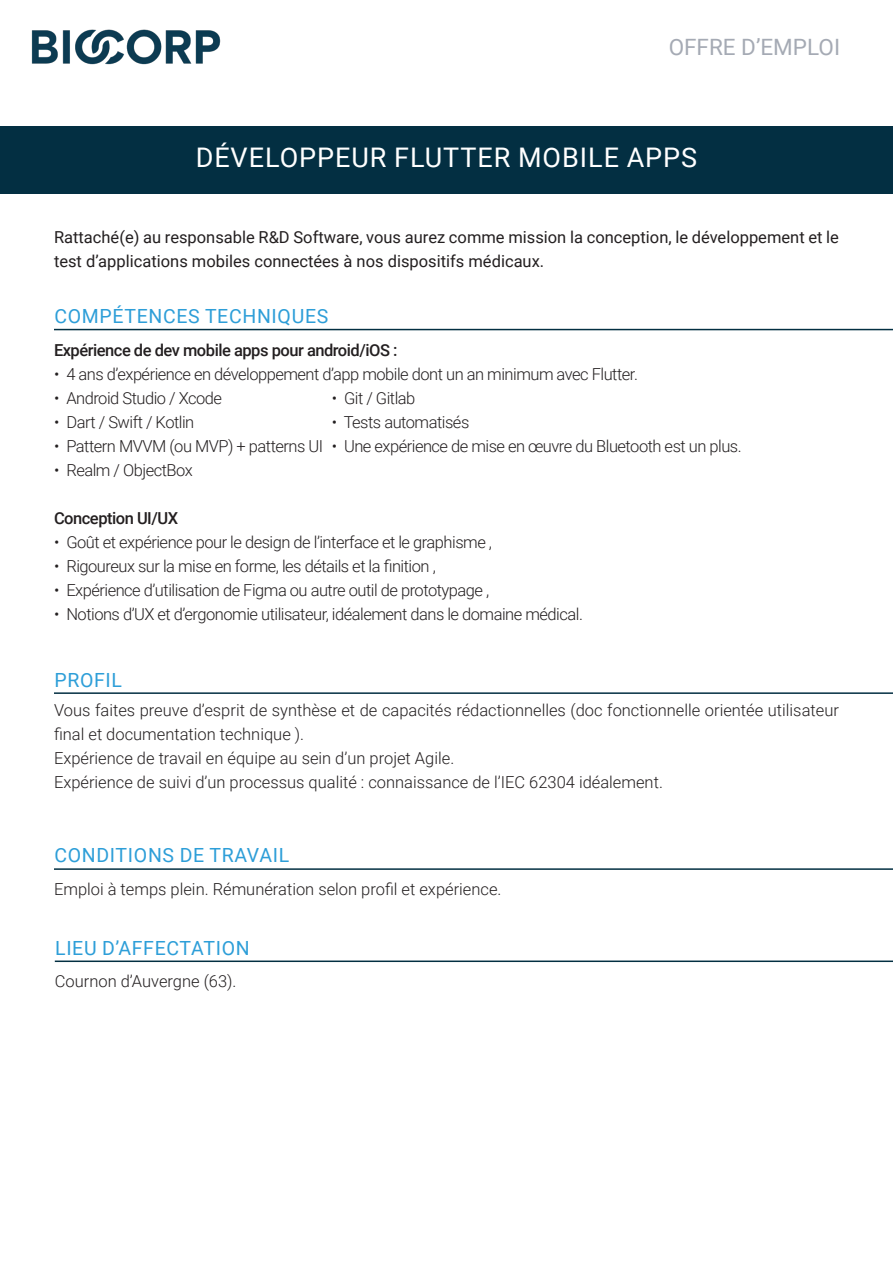
<style>
.page{position:relative;width:893px;height:1263px;background:#fff}
.page>*{position:absolute;margin:0;border:0;box-sizing:border-box;transform-origin:0 0}
.t1{font:27px "Roboto";letter-spacing:.035em;color:#fff}
.t2{font:22.5px "Roboto";color:#a5aab4}
.t3{font:19.5px "Roboto";letter-spacing:.035em;color:#2d9ed8}
.t4{font:300 16.5px "Roboto";letter-spacing:-.03em;color:#231f20}
.t5{font:300 16.5px/24px "Roboto";color:#231f20}
.t6{font:16.5px/24px "Roboto";color:#231f20}
.t7{font:500 16.5px "Roboto";letter-spacing:-.03em;color:#231f20}
</style>
<div class="page">
<div style="left:0;top:126px;width:893px;height:68px;background:#032f42"></div>
<img style="left:31px;top:29px;width:190px;height:36px">
<hr style="left:54px;top:692px;width:839px;height:2px;background:#032f42">
<hr style="left:55px;top:960px;width:838px;height:2px;background:#032f42">
<hr style="left:54px;top:329px;width:839px;height:1px;background:#032f42">
<hr style="left:54px;top:868px;width:839px;height:2px;background:#032f42">
<p class="t2" style="left:669px;top:31px;width:173px">OFFRE D’EMPLOI</p>
<p class="t1" style="left:196px;top:138px;width:503px">DÉVELOPPEUR FLUTTER MOBILE APPS</p>
<p class="t6" style="left:54px;top:224px;width:786px">Rattaché(e) au responsable R&amp;D Software, vous aurez comme mission la conception, le développement et le test d’applications mobiles connectées à nos dispositifs médicaux.</p>
<p class="t3" style="left:54px;top:302px;width:276px">COMPÉTENCES TECHNIQUES</p>
<p class="t7" style="left:54px;top:339px;width:345px">Expérience de dev mobile apps pour android/iOS :</p>
<p class="t4" style="left:54px;top:363px;width:585px">• 4 ans d’expérience en développement d’app mobile dont un an minimum avec Flutter.</p>
<p class="t4" style="left:54px;top:387px;width:170px">• Android Studio / Xcode</p>
<p class="t4" style="left:54px;top:411px;width:142px">• Dart / Swift / Kotlin</p>
<p class="t4" style="left:54px;top:435px;width:271px">• Pattern MVVM (ou MVP) + patterns UI</p>
<p class="t4" style="left:54px;top:459px;width:140px">• Realm / ObjectBox</p>
<p class="t7" style="left:54px;top:507px;width:126px">Conception UI/UX</p>
<p class="t4" style="left:54px;top:531px;width:439px">• Goût et expérience pour le design de l’interface et le graphisme ,</p>
<p class="t4" style="left:54px;top:555px;width:383px">• Rigoureux sur la mise en forme, les détails et la finition ,</p>
<p class="t4" style="left:54px;top:579px;width:437px">• Expérience d’utilisation de Figma ou autre outil de prototypage ,</p>
<p class="t4" style="left:54px;top:603px;width:530px">• Notions d’UX et d’ergonomie utilisateur, idéalement dans le domaine médical.</p>
<p class="t4" style="left:332px;top:386px;width:85px">• Git / Gitlab</p>
<p class="t4" style="left:332px;top:410px;width:139px">• Tests automatisés</p>
<p class="t4" style="left:332px;top:434px;width:411px">• Une expérience de mise en œuvre du Bluetooth est un plus.</p>
<p class="t3" style="left:54px;top:666px;width:69px">PROFIL</p>
<p class="t5" style="left:54px;top:697px;width:786px">Vous faites preuve d’esprit de synthèse et de capacités rédactionnelles (doc fonctionnelle orientée utilisateur final et documentation technique ).</p>
<p class="t5" style="left:54px;top:745px;width:402px">Expérience de travail en équipe au sein d’un projet Agile.</p>
<p class="t5" style="left:54px;top:769px;width:610px">Expérience de suivi d’un processus qualité : connaissance de l’IEC 62304 idéalement.</p>
<p class="t3" style="left:54px;top:842px;width:236px">CONDITIONS DE TRAVAIL</p>
<p class="t5" style="left:54px;top:877px;width:449px">Emploi à temps plein. Rémunération selon profil et expérience.</p>
<p class="t3" style="left:55px;top:934px;width:196px">LIEU D’AFFECTATION</p>
<p class="t5" style="left:55px;top:969px;width:183px">Cournon d’Auvergne (63).</p>
</div>
